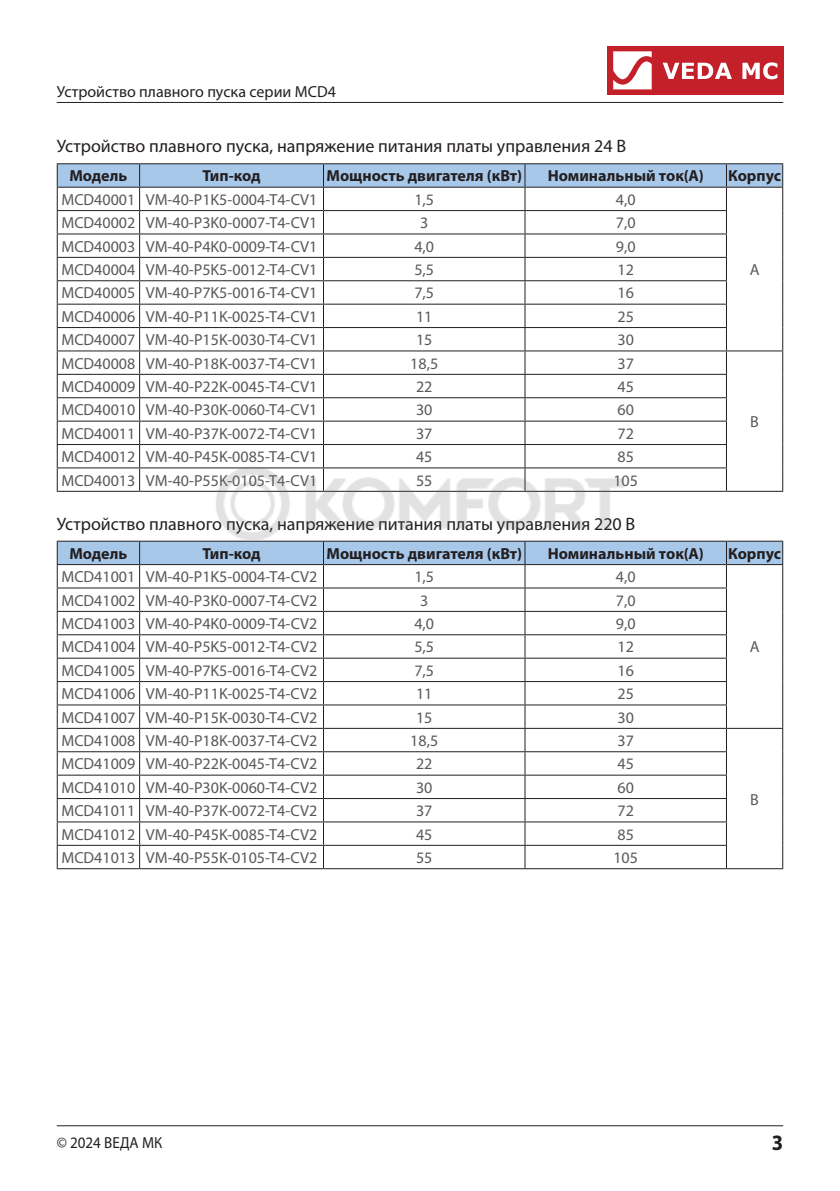
<style>
.page{position:relative;width:840px;height:1191px;background:#fff}
.page>*{position:absolute;margin:0;border:0;box-sizing:border-box;transform-origin:0 0}
.t1{font:700 22px "Myriad Pro";color:#231f20;scale:.94 1}
.Текст1{font:18px "Myriad Pro";color:#231f20}
.Îñíîâíîé{font:16px "Myriad Pro";color:#595959}
.Îñíîâíîé-2{font:700 16px "Myriad Pro";color:#231f20}
.t2{font:16px "Myriad Pro";color:#231f20}
.t3{font:16px "Myriad Pro";color:#231f20;scale:.94 1}
</style>
<div class="page">
<div style="left:607px;top:46px;width:175px;height:49px;background:#c42029"></div>
<svg style="left:662px;top:63px;width:69px;height:16px"></svg>
<svg style="left:742px;top:62px;width:35px;height:17px"></svg>
<svg style="left:613px;top:51px;width:38px;height:38px"></svg>
<hr style="left:57px;top:102px;width:725px;height:1px;background:#231f20">
<hr style="left:57px;top:1125px;width:725px;height:1px;background:#231f20">
<hr style="left:57px;top:163px;width:82px;height:1px;background:#231f20">
<hr style="left:139px;top:163px;width:184px;height:1px;background:#231f20">
<hr style="left:323px;top:163px;width:201px;height:1px;background:#231f20">
<hr style="left:524px;top:163px;width:202px;height:1px;background:#231f20">
<hr style="left:726px;top:163px;width:56px;height:1px;background:#231f20">
<hr style="left:57px;top:491px;width:82px;height:1px;background:#231f20">
<hr style="left:139px;top:491px;width:184px;height:1px;background:#231f20">
<hr style="left:524px;top:491px;width:202px;height:1px;background:#231f20">
<hr style="left:726px;top:491px;width:56px;height:1px;background:#231f20">
<svg style="left:57px;top:164px;width:725px;height:327px"></svg>
<hr style="left:57px;top:868px;width:82px;height:1px;background:#231f20">
<hr style="left:139px;top:868px;width:184px;height:1px;background:#231f20">
<hr style="left:323px;top:868px;width:201px;height:1px;background:#231f20">
<hr style="left:524px;top:868px;width:202px;height:1px;background:#231f20">
<hr style="left:726px;top:868px;width:56px;height:1px;background:#231f20">
<svg style="left:57px;top:541px;width:725px;height:327px"></svg>
<img style="left:210px;top:457px;width:419px;height:92px">
<p class="t2" style="left:57px;top:82px;width:280px">Устройство плавного пуска серии MCD4</p>
<p class="Текст1" style="left:57px;top:135px;width:570px">Устройство плавного пуска, напряжение питания платы управления 24 В</p>
<p class="Îñíîâíîé-2" style="left:69px;top:166px;width:60px">Модель</p>
<p class="Îñíîâíîé-2" style="left:202px;top:166px;width:60px">Тип-код</p>
<p class="Îñíîâíîé-2" style="left:326px;top:166px;width:197px">Мощность двигателя (кВт)</p>
<p class="Îñíîâíîé-2" style="left:547px;top:166px;width:157px">Номинальный ток(A)</p>
<p class="Îñíîâíîé-2" style="left:727px;top:166px;width:54px">Корпус</p>
<p class="Îñíîâíîé" style="left:61px;top:190px;width:75px">MCD40001</p>
<p class="Îñíîâíîé" style="left:146px;top:190px;width:173px">VM-40-P1K5-0004-T4-CV1</p>
<p class="Îñíîâíîé" style="left:414px;top:190px;width:21px">1,5</p>
<p class="Îñíîâíîé" style="left:615px;top:190px;width:21px">4,0</p>
<p class="Îñíîâíîé" style="left:61px;top:213px;width:75px">MCD40002</p>
<p class="Îñíîâíîé" style="left:146px;top:213px;width:173px">VM-40-P3K0-0007-T4-CV1</p>
<p class="Îñíîâíîé" style="left:420px;top:213px;width:10px">3</p>
<p class="Îñíîâíîé" style="left:615px;top:213px;width:21px">7,0</p>
<p class="Îñíîâíîé" style="left:61px;top:236px;width:75px">MCD40003</p>
<p class="Îñíîâíîé" style="left:146px;top:236px;width:173px">VM-40-P4K0-0009-T4-CV1</p>
<p class="Îñíîâíîé" style="left:414px;top:236px;width:21px">4,0</p>
<p class="Îñíîâíîé" style="left:615px;top:236px;width:21px">9,0</p>
<p class="Îñíîâíîé" style="left:61px;top:260px;width:75px">MCD40004</p>
<p class="Îñíîâíîé" style="left:146px;top:260px;width:173px">VM-40-P5K5-0012-T4-CV1</p>
<p class="Îñíîâíîé" style="left:414px;top:260px;width:21px">5,5</p>
<p class="Îñíîâíîé" style="left:617px;top:260px;width:18px">12</p>
<p class="Îñíîâíîé" style="left:61px;top:283px;width:75px">MCD40005</p>
<p class="Îñíîâíîé" style="left:146px;top:283px;width:173px">VM-40-P7K5-0016-T4-CV1</p>
<p class="Îñíîâíîé" style="left:414px;top:283px;width:21px">7,5</p>
<p class="Îñíîâíîé" style="left:617px;top:283px;width:18px">16</p>
<p class="Îñíîâíîé" style="left:61px;top:307px;width:75px">MCD40006</p>
<p class="Îñíîâíîé" style="left:146px;top:307px;width:173px">VM-40-P11K-0025-T4-CV1</p>
<p class="Îñíîâíîé" style="left:416px;top:307px;width:18px">11</p>
<p class="Îñíîâíîé" style="left:617px;top:307px;width:18px">25</p>
<p class="Îñíîâíîé" style="left:61px;top:330px;width:75px">MCD40007</p>
<p class="Îñíîâíîé" style="left:146px;top:330px;width:173px">VM-40-P15K-0030-T4-CV1</p>
<p class="Îñíîâíîé" style="left:416px;top:330px;width:18px">15</p>
<p class="Îñíîâíîé" style="left:617px;top:330px;width:18px">30</p>
<p class="Îñíîâíîé" style="left:61px;top:353px;width:75px">MCD40008</p>
<p class="Îñíîâíîé" style="left:146px;top:353px;width:173px">VM-40-P18K-0037-T4-CV1</p>
<p class="Îñíîâíîé" style="left:410px;top:353px;width:29px">18,5</p>
<p class="Îñíîâíîé" style="left:617px;top:353px;width:18px">37</p>
<p class="Îñíîâíîé" style="left:749px;top:260px;width:11px">A</p>
<p class="Îñíîâíîé" style="left:61px;top:377px;width:75px">MCD40009</p>
<p class="Îñíîâíîé" style="left:146px;top:377px;width:173px">VM-40-P22K-0045-T4-CV1</p>
<p class="Îñíîâíîé" style="left:416px;top:377px;width:18px">22</p>
<p class="Îñíîâíîé" style="left:617px;top:377px;width:18px">45</p>
<p class="Îñíîâíîé" style="left:61px;top:400px;width:75px">MCD40010</p>
<p class="Îñíîâíîé" style="left:146px;top:400px;width:173px">VM-40-P30K-0060-T4-CV1</p>
<p class="Îñíîâíîé" style="left:416px;top:400px;width:18px">30</p>
<p class="Îñíîâíîé" style="left:617px;top:400px;width:18px">60</p>
<p class="Îñíîâíîé" style="left:61px;top:423px;width:75px">MCD40011</p>
<p class="Îñíîâíîé" style="left:146px;top:423px;width:173px">VM-40-P37K-0072-T4-CV1</p>
<p class="Îñíîâíîé" style="left:416px;top:423px;width:18px">37</p>
<p class="Îñíîâíîé" style="left:617px;top:423px;width:18px">72</p>
<p class="Îñíîâíîé" style="left:61px;top:447px;width:75px">MCD40012</p>
<p class="Îñíîâíîé" style="left:146px;top:447px;width:173px">VM-40-P45K-0085-T4-CV1</p>
<p class="Îñíîâíîé" style="left:416px;top:447px;width:18px">45</p>
<p class="Îñíîâíîé" style="left:617px;top:447px;width:18px">85</p>
<p class="Îñíîâíîé" style="left:61px;top:470px;width:75px">MCD40013</p>
<p class="Îñíîâíîé" style="left:146px;top:470px;width:173px">VM-40-P55K-0105-T4-CV1</p>
<p class="Îñíîâíîé" style="left:416px;top:470px;width:18px">55</p>
<p class="Îñíîâíîé" style="left:613px;top:470px;width:26px">105</p>
<p class="Текст1" style="left:57px;top:513px;width:580px">Устройство плавного пуска, напряжение питания платы управления 220 В</p>
<p class="Îñíîâíîé-2" style="left:69px;top:543px;width:60px">Модель</p>
<p class="Îñíîâíîé-2" style="left:202px;top:543px;width:60px">Тип-код</p>
<p class="Îñíîâíîé-2" style="left:326px;top:543px;width:197px">Мощность двигателя (кВт)</p>
<p class="Îñíîâíîé-2" style="left:547px;top:543px;width:157px">Номинальный ток(A)</p>
<p class="Îñíîâíîé-2" style="left:727px;top:543px;width:54px">Корпус</p>
<p class="Îñíîâíîé" style="left:61px;top:567px;width:75px">MCD41001</p>
<p class="Îñíîâíîé" style="left:146px;top:567px;width:173px">VM-40-P1K5-0004-T4-CV2</p>
<p class="Îñíîâíîé" style="left:414px;top:567px;width:21px">1,5</p>
<p class="Îñíîâíîé" style="left:615px;top:567px;width:21px">4,0</p>
<p class="Îñíîâíîé" style="left:749px;top:412px;width:10px">B</p>
<p class="Îñíîâíîé" style="left:61px;top:590px;width:75px">MCD41002</p>
<p class="Îñíîâíîé" style="left:146px;top:590px;width:173px">VM-40-P3K0-0007-T4-CV2</p>
<p class="Îñíîâíîé" style="left:420px;top:590px;width:10px">3</p>
<p class="Îñíîâíîé" style="left:615px;top:590px;width:21px">7,0</p>
<p class="Îñíîâíîé" style="left:61px;top:614px;width:75px">MCD41003</p>
<p class="Îñíîâíîé" style="left:146px;top:614px;width:173px">VM-40-P4K0-0009-T4-CV2</p>
<p class="Îñíîâíîé" style="left:414px;top:614px;width:21px">4,0</p>
<p class="Îñíîâíîé" style="left:615px;top:614px;width:21px">9,0</p>
<p class="Îñíîâíîé" style="left:61px;top:637px;width:75px">MCD41004</p>
<p class="Îñíîâíîé" style="left:146px;top:637px;width:173px">VM-40-P5K5-0012-T4-CV2</p>
<p class="Îñíîâíîé" style="left:414px;top:637px;width:21px">5,5</p>
<p class="Îñíîâíîé" style="left:617px;top:637px;width:18px">12</p>
<p class="Îñíîâíîé" style="left:61px;top:660px;width:75px">MCD41005</p>
<p class="Îñíîâíîé" style="left:146px;top:660px;width:173px">VM-40-P7K5-0016-T4-CV2</p>
<p class="Îñíîâíîé" style="left:414px;top:660px;width:21px">7,5</p>
<p class="Îñíîâíîé" style="left:617px;top:660px;width:18px">16</p>
<p class="Îñíîâíîé" style="left:61px;top:684px;width:75px">MCD41006</p>
<p class="Îñíîâíîé" style="left:146px;top:684px;width:173px">VM-40-P11K-0025-T4-CV2</p>
<p class="Îñíîâíîé" style="left:416px;top:684px;width:18px">11</p>
<p class="Îñíîâíîé" style="left:617px;top:684px;width:18px">25</p>
<p class="Îñíîâíîé" style="left:61px;top:707px;width:75px">MCD41007</p>
<p class="Îñíîâíîé" style="left:146px;top:707px;width:173px">VM-40-P15K-0030-T4-CV2</p>
<p class="Îñíîâíîé" style="left:416px;top:707px;width:18px">15</p>
<p class="Îñíîâíîé" style="left:617px;top:707px;width:18px">30</p>
<p class="Îñíîâíîé" style="left:61px;top:731px;width:75px">MCD41008</p>
<p class="Îñíîâíîé" style="left:146px;top:731px;width:173px">VM-40-P18K-0037-T4-CV2</p>
<p class="Îñíîâíîé" style="left:410px;top:731px;width:29px">18,5</p>
<p class="Îñíîâíîé" style="left:617px;top:731px;width:18px">37</p>
<p class="Îñíîâíîé" style="left:61px;top:754px;width:75px">MCD41009</p>
<p class="Îñíîâíîé" style="left:146px;top:754px;width:173px">VM-40-P22K-0045-T4-CV2</p>
<p class="Îñíîâíîé" style="left:416px;top:754px;width:18px">22</p>
<p class="Îñíîâíîé" style="left:617px;top:754px;width:18px">45</p>
<p class="Îñíîâíîé" style="left:61px;top:777px;width:75px">MCD41010</p>
<p class="Îñíîâíîé" style="left:146px;top:777px;width:173px">VM-40-P30K-0060-T4-CV2</p>
<p class="Îñíîâíîé" style="left:416px;top:777px;width:18px">30</p>
<p class="Îñíîâíîé" style="left:617px;top:777px;width:18px">60</p>
<p class="Îñíîâíîé" style="left:61px;top:801px;width:75px">MCD41011</p>
<p class="Îñíîâíîé" style="left:146px;top:801px;width:173px">VM-40-P37K-0072-T4-CV2</p>
<p class="Îñíîâíîé" style="left:416px;top:801px;width:18px">37</p>
<p class="Îñíîâíîé" style="left:617px;top:801px;width:18px">72</p>
<p class="Îñíîâíîé" style="left:61px;top:824px;width:75px">MCD41012</p>
<p class="Îñíîâíîé" style="left:146px;top:824px;width:173px">VM-40-P45K-0085-T4-CV2</p>
<p class="Îñíîâíîé" style="left:416px;top:824px;width:18px">45</p>
<p class="Îñíîâíîé" style="left:617px;top:824px;width:18px">85</p>
<p class="Îñíîâíîé" style="left:61px;top:847px;width:75px">MCD41013</p>
<p class="Îñíîâíîé" style="left:146px;top:847px;width:173px">VM-40-P55K-0105-T4-CV2</p>
<p class="Îñíîâíîé" style="left:416px;top:847px;width:18px">55</p>
<p class="Îñíîâíîé" style="left:613px;top:847px;width:26px">105</p>
<p class="Îñíîâíîé" style="left:749px;top:637px;width:11px">A</p>
<p class="Îñíîâíîé" style="left:749px;top:789px;width:10px">B</p>
<p class="t3" style="left:57px;top:1132px;width:114px">© 2024 ВЕДА МК</p>
<h1 class="t1" style="left:771px;top:1128px;width:14px">3</h1>
</div>
